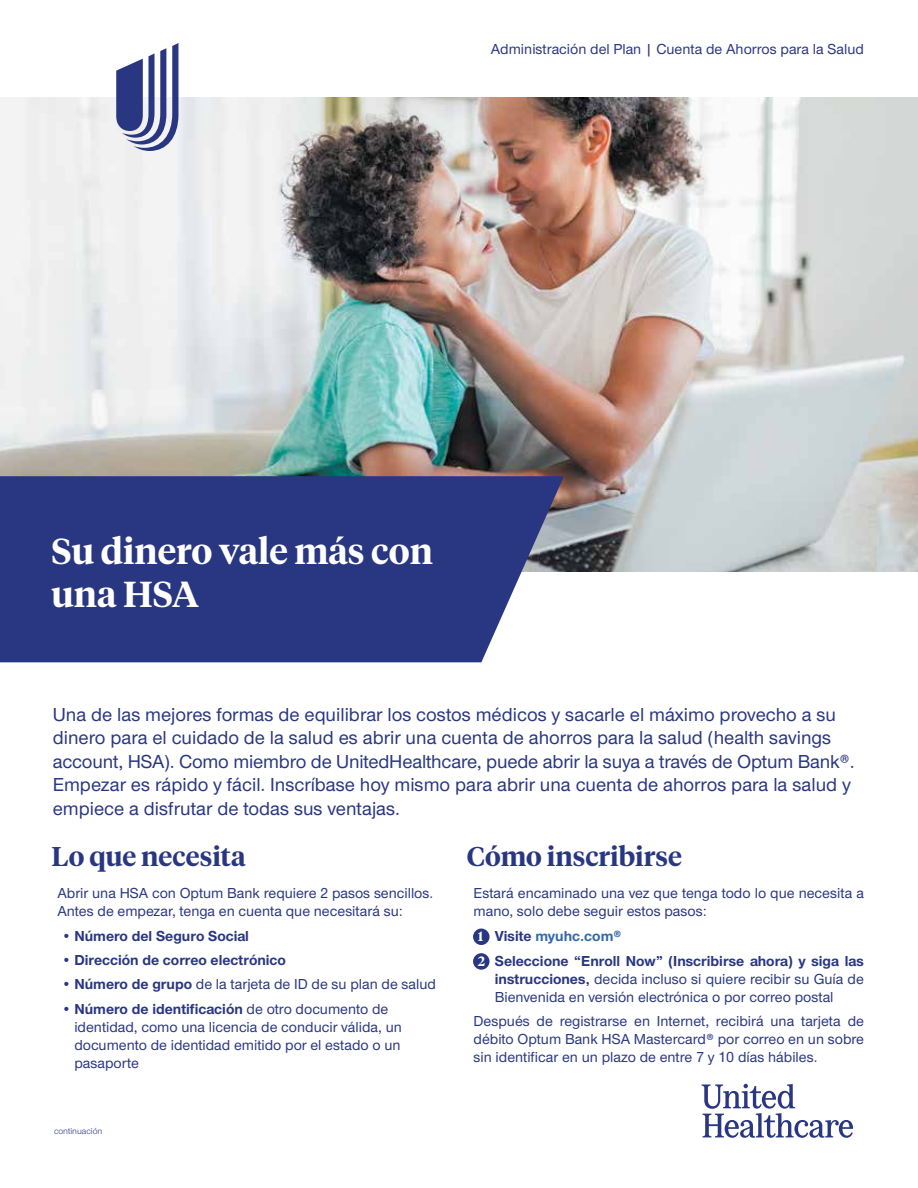
<style>
.page{position:relative;width:918px;height:1188px;background:#fff}
.page>*{position:absolute;margin:0;border:0;box-sizing:border-box;transform-origin:0 0}
.t1{font:600 36px/43.2px "UHC Serif Headline";color:#fff}
.t2{font:600 27px "UHC Serif Headline";color:#293682}
.t3{font:500 19.5px/23.4px "UHC Sans";color:#293682}
.t4{font:500 15px/18px "UHC Sans";color:#293682}
.t5{font:700 15px "UHC Sans";color:#293682}
.t6{font:700 15px "UHC Sans";color:#3268ad}
.t7{font:9px "UHC Sans";color:#293682}
.s1{font-weight:700}
.s2{font-family:"UHC Serif Headline";font-weight:600;font-size:13.5px;color:#fff}
.s3{color:#293682}
</style>
<div class="page">
<img style="left:0;top:98px;width:918px;height:473px">
<svg style="left:116px;top:43px;width:62px;height:108px"></svg>
<svg style="left:0;top:476px;width:564px;height:186px;fill:#293682"></svg>
<div style="left:473px;top:929px;width:17px;height:16px;background:#293682;border-radius:50%"></div>
<div style="left:473px;top:953px;width:17px;height:17px;background:#293682;border-radius:50%"></div>
<svg style="left:702px;top:1084px;width:151px;height:54px"></svg>
<p class="t4" style="left:491px;top:39px;width:375px">Administración del Plan | Cuenta de Ahorros para la Salud</p>
<h1 class="t1" style="left:52px;top:528px;width:383px">Su dinero vale más con una HSA</h1>
<p class="t3" style="left:53px;top:702px;width:803px">Una de las mejores formas de equilibrar los costos médicos y sacarle el máximo provecho a su dinero para el cuidado de la salud es abrir una cuenta de ahorros para la salud (health savings account, HSA). Como miembro de UnitedHealthcare, puede abrir la suya a través de Optum Bank®.<br>Empezar es rápido y fácil. Inscríbase hoy mismo para abrir una cuenta de ahorros para la salud y empiece a disfrutar de todas sus ventajas.</p>
<h2 class="t2" style="left:52px;top:838px;width:196px">Lo que necesita</h2>
<p class="t4" style="left:57px;top:884px;width:377px">Abrir una HSA con Optum Bank requiere 2 pasos sencillos.<br>Antes de empezar, tenga en cuenta que necesitará su:</p>
<p class="t5" style="left:62px;top:925px;width:189px">• Número del Seguro Social</p>
<p class="t5" style="left:62px;top:950px;width:226px">• Dirección de correo electrónico</p>
<p class="t4" style="left:62px;top:975px;width:376px"><span class="s1">• Número de grupo</span> de la tarjeta de ID de su plan de salud</p>
<p class="t4" style="left:74px;top:999px;width:329px;text-indent:-13px"><span class="s1">• Número de identificación</span> de otro documento de identidad, como una licencia de conducir válida, un documento de identidad emitido por el estado o un pasaporte</p>
<h2 class="t2" style="left:467px;top:838px;width:217px">Cómo inscribirse</h2>
<p class="t4" style="left:474px;top:884px;width:392px">Estará encaminado una vez que tenga todo lo que necesita a mano, solo debe seguir estos pasos:</p>
<p class="t6" style="left:478px;top:926px;width:145px"><span class="s2">1</span> <span class="s3">Visite</span> myuhc.com®</p>
<p class="t4" style="left:495px;top:951px;width:371px;text-align:justify;text-indent:-17px"><span class="s2">2</span> <span class="s1">Seleccione “Enroll Now” (Inscribirse ahora) y siga las instrucciones,</span> decida incluso si quiere recibir su Guía de Bienvenida en versión electrónica o por correo postal</p>
<p class="t4" style="left:474px;top:1012px;width:392px;text-align:justify">Después de registrarse en Internet, recibirá una tarjeta de débito Optum Bank HSA Mastercard® por correo en un sobre sin identificar en un plazo de entre 7 y 10 días hábiles.</p>
<p class="t7" style="left:54px;top:1125px;width:50px">continuación</p>
</div>
